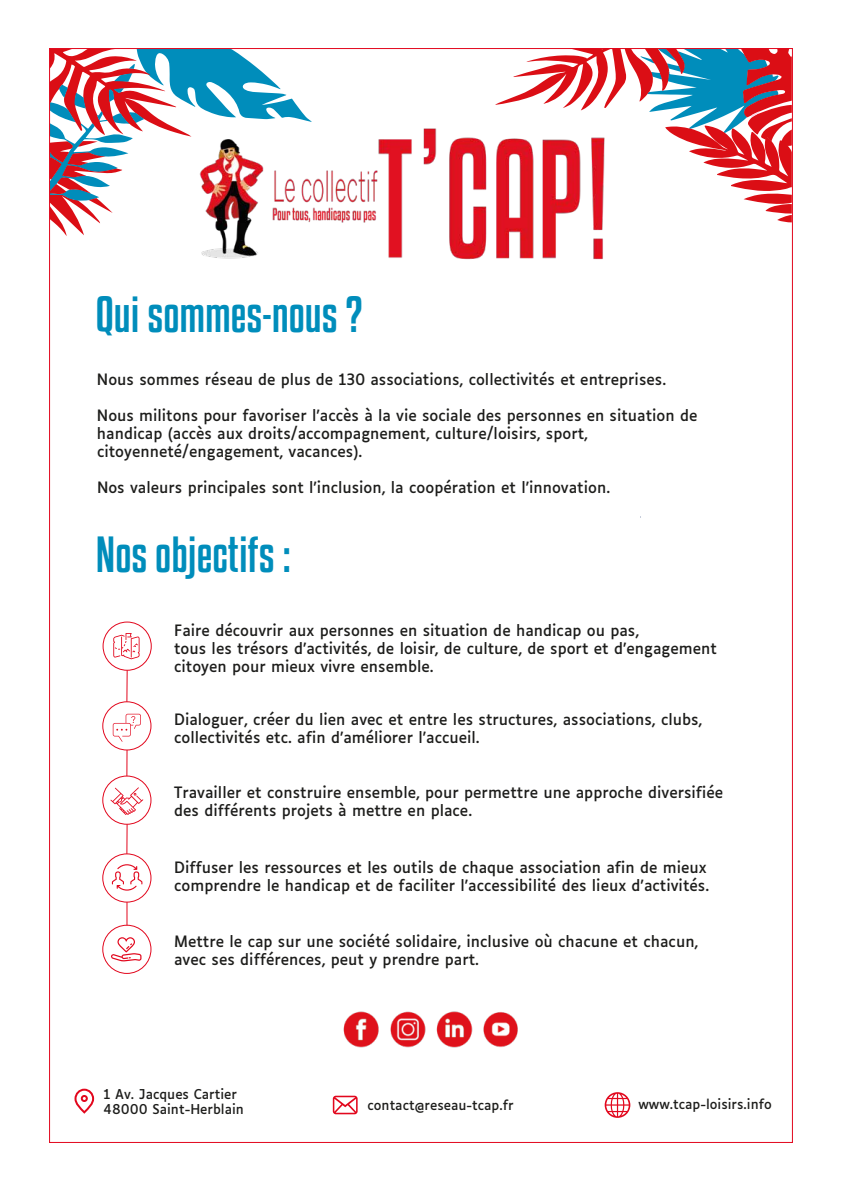
<style>
.page{position:relative;width:842px;height:1191px;background:#fff}
.page>*{position:absolute;margin:0;border:0;box-sizing:border-box;transform-origin:0 0}
.t1{font:45px "Kenyan Coffee Rg";color:#008dbb}
.t2{font:15px/18px "Luciole";color:#1d1d1b}
.t3{font:13px/15.6px "Luciole";color:#1d1d1b}
</style>
<div class="page">
<svg style="left:51px;top:50px;width:252px;height:186px"></svg>
<img style="left:124px;top:113px;width:479px;height:147px">
<svg style="left:113px;top:633px;width:27px;height:26px"></svg>
<svg style="left:113px;top:714px;width:28px;height:28px"></svg>
<svg style="left:110px;top:787px;width:33px;height:28px"></svg>
<svg style="left:112px;top:864px;width:30px;height:26px"></svg>
<svg style="left:111px;top:937px;width:30px;height:24px"></svg>
<div style="left:103px;top:621px;width:49px;height:50px;border:1px solid #e2071d;border-radius:50%"></div>
<div style="left:102px;top:701px;width:49px;height:49px;border:1px solid #e2071d;border-radius:50%"></div>
<div style="left:102px;top:775px;width:49px;height:49px;border:1px solid #e2071d;border-radius:50%"></div>
<div style="left:102px;top:853px;width:49px;height:49px;border:1px solid #e2071d;border-radius:50%"></div>
<div style="left:102px;top:924px;width:49px;height:50px;border:1px solid #e2071d;border-radius:50%"></div>
<hr style="left:126px;top:670px;width:2px;height:32px;background:#e2071d">
<hr style="left:126px;top:750px;width:2px;height:26px;background:#e2071d">
<hr style="left:126px;top:824px;width:2px;height:30px;background:#e2071d">
<svg style="left:126px;top:902px;width:1px;height:23px"></svg>
<img style="left:343px;top:1011px;width:175px;height:37px">
<div style="left:74px;top:1088px;width:20px;height:25px;border:2px solid #e2071d;border-radius:9px"></div>
<div style="left:81px;top:1095px;width:7px;height:7px;border:2px solid #e2071d;border-radius:50%"></div>
<svg style="left:333px;top:1095px;width:25px;height:19px"></svg>
<svg style="left:605px;top:1092px;width:25px;height:25px"></svg>
<svg style="left:495px;top:48px;width:297px;height:174px"></svg>
<h1 class="t1" style="left:96px;top:287px;width:269px">Qui sommes-nous ?</h1>
<p class="t2" style="left:97px;top:369px;width:571px">Nous sommes réseau de plus de 130 associations, collectivités et entreprises.</p>
<p class="t2" style="left:97px;top:405px;width:602px">Nous militons pour favoriser l’accès à la vie sociale des personnes en situation de handicap (accès aux droits/accompagnement, culture/loisirs, sport, citoyenneté/engagement, vacances).</p>
<p class="t2" style="left:97px;top:477px;width:515px">Nos valeurs principales sont l’inclusion, la coopération et l’innovation.</p>
<h1 class="t1" style="left:96px;top:527px;width:197px">Nos objectifs :</h1>
<p class="t2" style="left:174px;top:620px;width:544px">Faire découvrir aux personnes en situation de handicap ou pas,<br>tous les trésors d’activités, de loisir, de culture, de sport et d’engagement citoyen pour mieux vivre ensemble.</p>
<p class="t2" style="left:174px;top:709px;width:530px">Dialoguer, créer du lien avec et entre les structures, associations, clubs, collectivités etc. afin d’améliorer l’accueil.</p>
<p class="t2" style="left:174px;top:782px;width:551px">Travailler et construire ensemble, pour permettre une approche diversifiée des différents projets à mettre en place.</p>
<p class="t2" style="left:174px;top:856px;width:536px">Diffuser les ressources et les outils de chaque association afin de mieux comprendre le handicap et de faciliter l’accessibilité des lieux d’activités.</p>
<p class="t2" style="left:174px;top:931px;width:526px">Mettre le cap sur une société solidaire, inclusive où chacune et chacun, avec ses différences, peut y prendre part.</p>
<p class="t3" style="left:104px;top:1084px;width:142px">1 Av. Jacques Cartier<br>48000 Saint-Herblain</p>
<p class="t3" style="left:367px;top:1096px;width:148px">contact@reseau-tcap.fr</p>
<p class="t3" style="left:638px;top:1095px;width:135px">www.tcap-loisirs.info</p>
</div>
